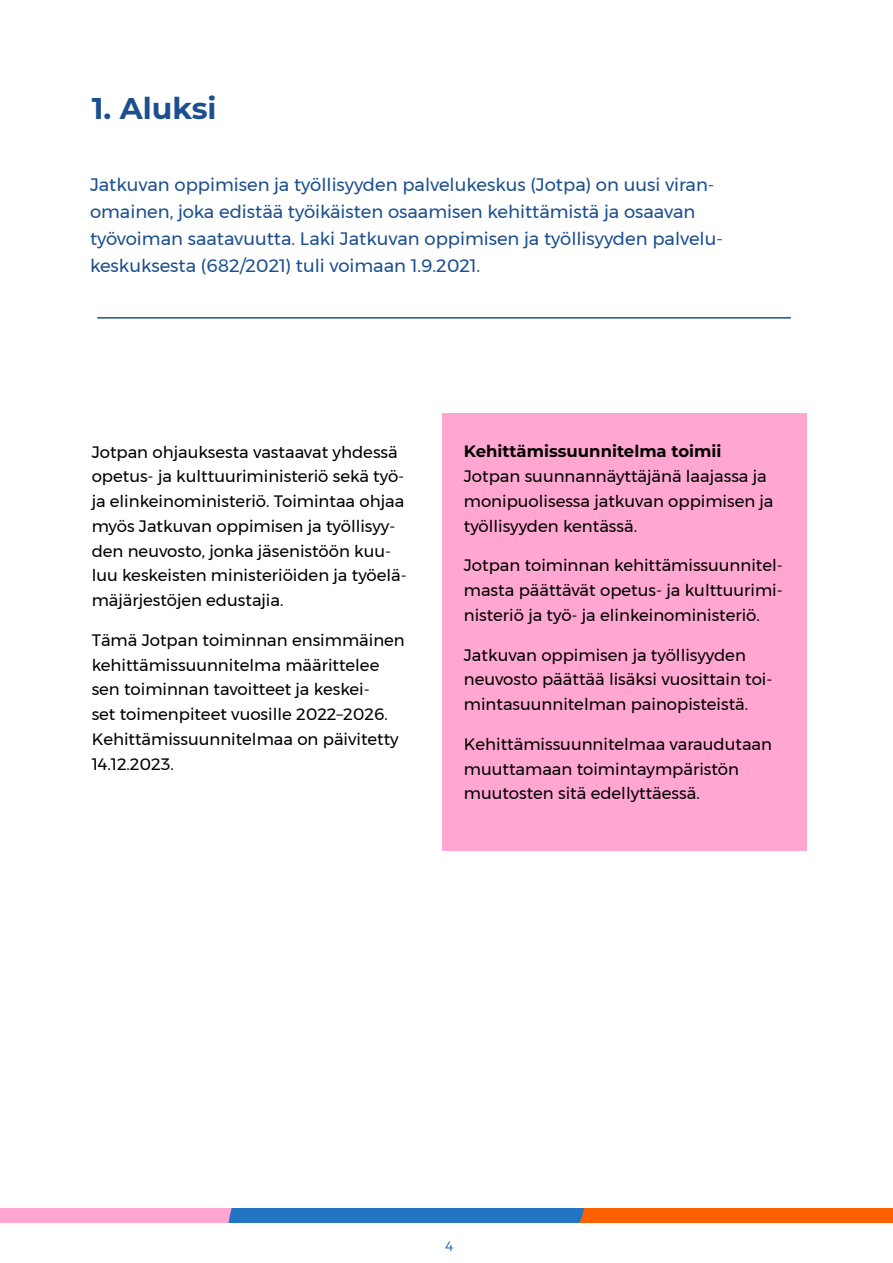
<style>
.page{position:relative;width:893px;height:1263px;background:#fff}
.page>*{position:absolute;margin:0;border:0;box-sizing:border-box;transform-origin:0 0}
.Otsikko_sisäsivut{font:700 30px "Montserrat";color:#1c4f8f}
.Ingressi{font:18px/27px "Montserrat";color:#1c4f8f}
.Leipis{font:16.5px/24.8px "Montserrat";color:#000}
.t1{font:13.5px "Montserrat";color:#2374c3}
.s1{font-weight:700}
</style>
<div class="page">
<div style="left:442px;top:413px;width:365px;height:437px;background:#ffa6d1"></div>
<hr style="left:97px;top:317px;width:694px;height:2px;background:#1c4f8f">
<div style="left:0;top:1208px;width:893px;height:15px;background:#ffa6d1"></div>
<svg style="left:228px;top:1208px;width:665px;height:15px;background:#8a6b67"></svg>
<p class="Otsikko_sisäsivut" style="left:92px;top:87px;width:126px">1. Aluksi</p>
<p class="Ingressi" style="left:90px;top:171px;width:634px">Jatkuvan oppimisen ja työllisyyden palvelukeskus (Jotpa) on uusi viran&shy;omainen, joka edistää työikäisten osaamisen kehittämistä ja osaavan työvoiman saatavuutta. Laki Jatkuvan oppimisen ja työllisyyden palvelu&shy;keskuksesta (682/2021) tuli voimaan 1.9.2021.</p>
<p class="Leipis" style="left:92px;top:439px;width:317px">Jotpan ohjauksesta vastaavat yhdessä opetus- ja kulttuuriministeriö sekä työ&shy;ja elinkeinoministeriö. Toimintaa ohjaa myös Jatkuvan oppimisen ja työllisyy&shy;den neuvosto, jonka jäsenistöön kuu&shy;luu keskeisten ministeriöiden ja työelä&shy;mäjärjestöjen edustajia.</p>
<p class="Leipis" style="left:92px;top:627px;width:315px">Tämä Jotpan toiminnan ensimmäinen kehittämissuunnitelma määrittelee sen toiminnan tavoitteet ja keskei-<br>set toimenpiteet vuosille 2022–2026.<br>Kehittämissuunnitelmaa on päivitetty 14.12.2023.</p>
<p class="Leipis" style="left:464px;top:439px;width:311px"><span class="s1">Kehittämissuunnitelma toimii </span>Jotpan suunnannäyttäjänä laajassa ja monipuolisessa jatkuvan oppimisen ja työllisyyden kentässä.</p>
<p class="Leipis" style="left:464px;top:553px;width:320px;text-align:justify">Jotpan toiminnan kehittämissuunnitel&shy;masta päättävät opetus- ja kulttuurimi&shy;nisteriö ja työ- ja elinkeinoministeriö.</p>
<p class="Leipis" style="left:464px;top:642px;width:310px">Jatkuvan oppimisen ja työllisyyden neuvosto päättää lisäksi vuosittain toi&shy;mintasuunnitelman painopisteistä.</p>
<p class="Leipis" style="left:464px;top:731px;width:310px">Kehittämissuunnitelmaa varaudutaan muuttamaan toimintaympäristön muutosten sitä edellyttäessä.</p>
<p class="t1" style="left:445px;top:1235px;width:9px">4</p>
</div>
